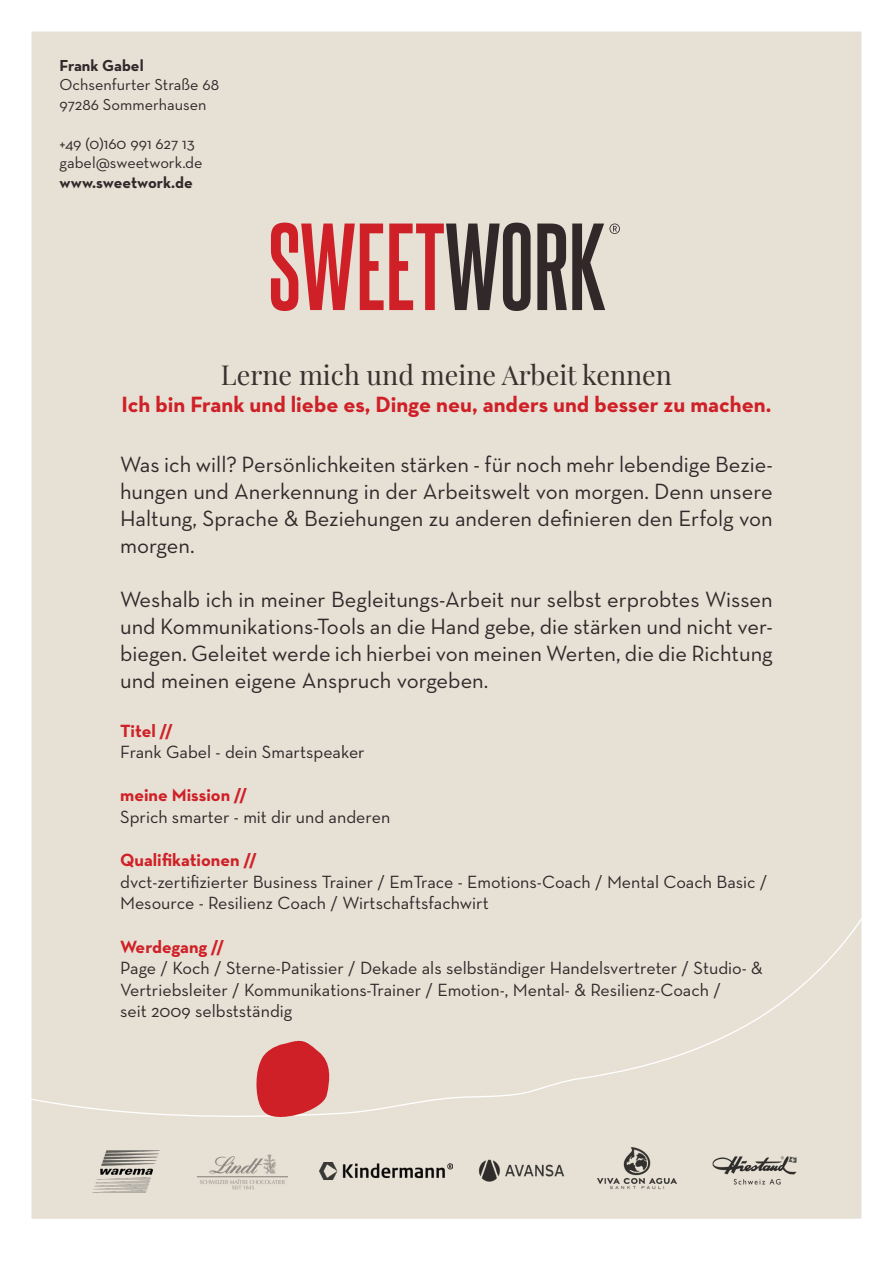
<style>
.page{position:relative;width:893px;height:1263px;background:#fff}
.page>*{position:absolute;margin:0;border:0;box-sizing:border-box;transform-origin:0 0}
.t1{font:27px "Playfair Display";color:#3b302e}
.t2{font:22.5px/27px "Neutra Text";color:#32282a;text-align:justify}
.t3{font:700 22.5px "Neutra Text";color:#d02027}
.t4{font:18px/21.6px "Neutra Text";color:#32282a}
.t5{font:700 18px "Neutra Text";color:#d02027}
.t6{font:16.2px "Neutra Text";color:#32282a}
.t7{font:700 16.2px "Neutra Text";color:#32282a}
</style>
<div class="page">
<div style="left:16px;top:16px;width:861px;height:1218px;background:#e6e0d5"></div>
<div style="left:0;top:0;width:893px;height:1250px;border:32px solid #fff"></div>
<svg style="left:271px;top:223px;width:260px;height:88px"></svg>
<svg style="left:537px;top:224px;width:83px;height:86px"></svg>
<img style="left:198px;top:1154px;width:89px;height:35px">
<img style="left:712px;top:1156px;width:85px;height:29px">
<img style="left:92px;top:1150px;width:68px;height:43px">
<img style="left:319px;top:1163px;width:133px;height:16px">
<img style="left:597px;top:1147px;width:80px;height:43px">
<img style="left:478px;top:1160px;width:87px;height:22px">
<svg style="left:18px;top:830px;width:875px;height:289px"></svg>
<svg style="left:255px;top:1039px;width:77px;height:80px"></svg>
<p class="t7" style="left:60px;top:55px;width:86px">Frank Gabel</p>
<p class="t6" style="left:60px;top:75px;width:161px">Ochsenfurter Straße 68</p>
<p class="t6" style="left:60px;top:94px;width:148px">97286 Sommerhausen</p>
<p class="t6" style="left:60px;top:133px;width:137px">+49 (0)160 991 627 13</p>
<p class="t6" style="left:60px;top:153px;width:145px">gabel@sweetwork.de</p>
<p class="t7" style="left:60px;top:172px;width:135px">www.sweetwork.de</p>
<p class="t1" style="left:221px;top:353px;width:453px">Lerne mich und meine Arbeit kennen</p>
<p class="t3" style="left:122px;top:390px;width:651px">Ich bin Frank und liebe es, Dinge neu, anders und besser zu machen.</p>
<p class="t2" style="left:120px;top:450px;width:654px">Was ich will? Persönlichkeiten stärken - für noch mehr lebendige Bezie&shy;hungen und Anerkennung in der Arbeitswelt von morgen. Denn unsere Haltung, Sprache &amp; Beziehungen zu anderen definieren den Erfolg von morgen.</p>
<p class="t2" style="left:120px;top:585px;width:654px">Weshalb ich in meiner Begleitungs-Arbeit nur selbst erprobtes Wissen und Kommunikations-Tools an die Hand gebe, die stärken und nicht ver&shy;biegen. Geleitet werde ich hierbei von meinen Werten, die die Richtung und meinen eigene Anspruch vorgeben.</p>
<p class="t5" style="left:120px;top:719px;width:54px">Titel //</p>
<p class="t4" style="left:120px;top:741px;width:246px">Frank Gabel - dein Smartspeaker</p>
<p class="t5" style="left:120px;top:784px;width:129px">meine Mission //</p>
<p class="t4" style="left:120px;top:806px;width:272px">Sprich smarter - mit dir und anderen</p>
<p class="t5" style="left:120px;top:849px;width:138px">Qualifikationen //</p>
<p class="t4" style="left:120px;top:871px;width:649px">dvct-zertifizierter Business Trainer / EmTrace - Emotions-Coach / Mental Coach Basic /<br>Mesource - Resilienz Coach / Wirtschaftsfachwirt</p>
<p class="t5" style="left:120px;top:935px;width:106px">Werdegang //</p>
<p class="t4" style="left:120px;top:957px;width:644px">Page / Koch / Sterne-Patissier / Dekade als selbständiger Handelsvertreter / Studio- &amp;<br>Vertriebsleiter / Kommunikations-Trainer / Emotion-, Mental- &amp; Resilienz-Coach /<br>seit 2009 selbstständig</p>
</div>
